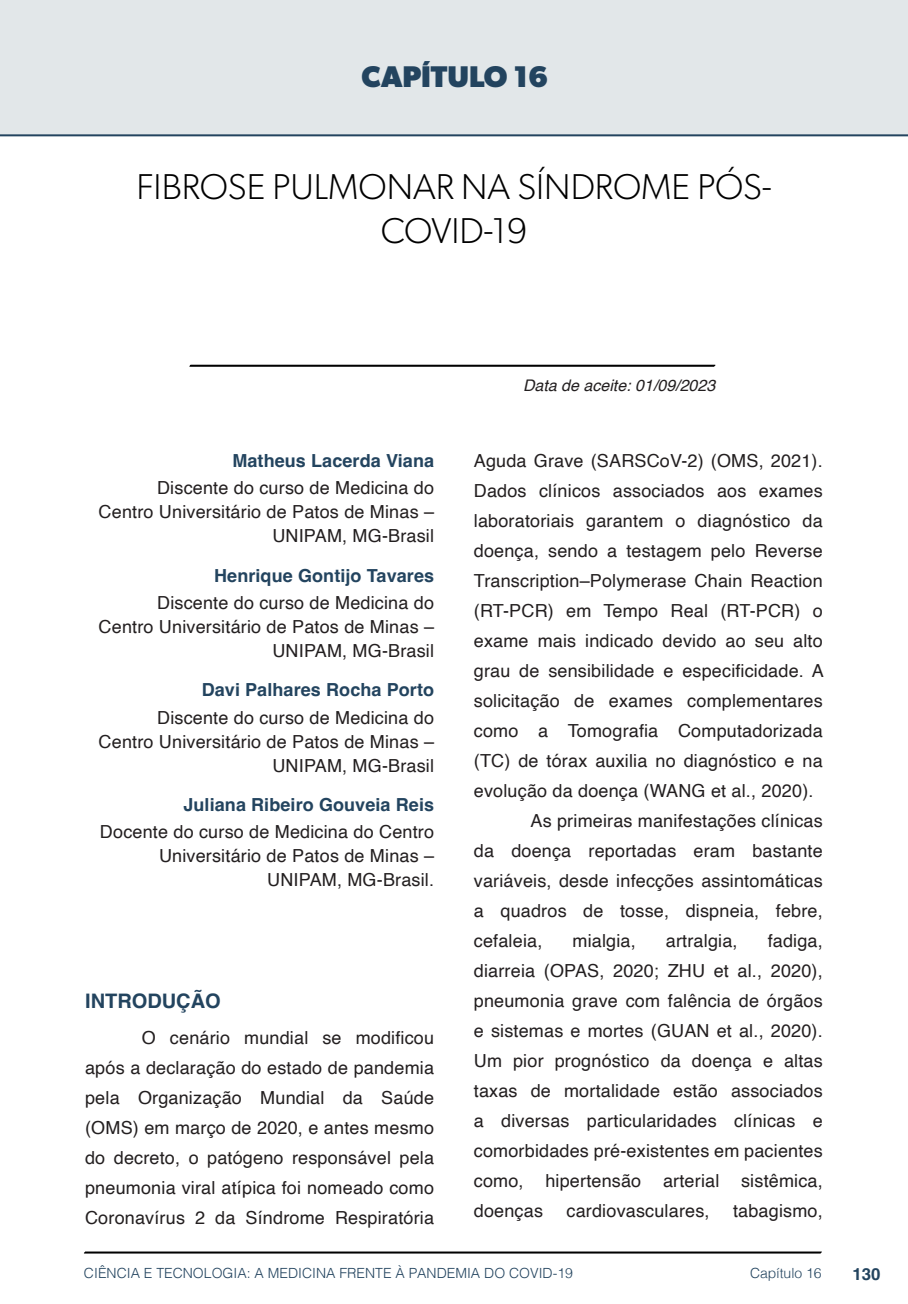
<style>
.page{position:relative;width:908px;height:1304px;background:#fff}
.page>*{position:absolute;margin:0;border:0;box-sizing:border-box;transform-origin:0 0}
.t1{font:300 36px/44px "Gibson";color:#000;text-align:center}
.t2{font:700 30px "Gibson";color:#23445f}
.t3{font:700 20px "Helvetica";color:#23445f}
.t4{font:18px/30px "Helvetica";letter-spacing:.01em;color:#231f20;text-align:right}
.t5{font:700 18px "Helvetica";letter-spacing:.005em;color:#23445f}
.t6{font:700 16.8px "Helvetica";color:#23445f}
.t7{font:italic 16px "Helvetica";color:#231f20}
.t8{font:300 14px "Helvetica";color:#23445f}
</style>
<div class="page">
<svg style="left:84px;top:1251px;width:737px;height:3px;background:#515151"></svg>
<div style="left:0;top:0;width:907px;height:136px;background:#e2e7e9"></div>
<svg style="left:189px;top:364px;width:526px;height:3px;background:#4f4f4f"></svg>
<div style="left:44px;top:72px;width:68px;height:61px;background:#e2e7e9"></div>
<h2 class="t2" style="left:361px;top:58px;width:188px">CAPÍTULO 16</h2>
<h1 class="t1" style="left:136px;top:164px;width:636px">FIBROSE PULMONAR NA SÍNDROME PÓS-<br>COVID-19</h1>
<p class="t5" style="left:232px;top:450px;width:203px">Matheus Lacerda Viana</p>
<p class="t4" style="left:99px;top:477px;width:337px;line-height:24px">Discente do curso de Medicina do<br>Centro Universitário de Patos de Minas –<br>UNIPAM, MG-Brasil</p>
<p class="t5" style="left:214px;top:564px;width:221px">Henrique Gontijo Tavares</p>
<p class="t4" style="left:99px;top:591px;width:337px;line-height:24px">Discente do curso de Medicina do<br>Centro Universitário de Patos de Minas –<br>UNIPAM, MG-Brasil</p>
<p class="t5" style="left:201px;top:679px;width:234px">Davi Palhares Rocha Porto</p>
<p class="t4" style="left:99px;top:706px;width:337px;line-height:24px">Discente do curso de Medicina do<br>Centro Universitário de Patos de Minas –<br>UNIPAM, MG-Brasil</p>
<p class="t5" style="left:183px;top:794px;width:252px">Juliana Ribeiro Gouveia Reis</p>
<p class="t4" style="left:100px;top:821px;width:335px;line-height:24px">Docente do curso de Medicina do Centro<br>Universitário de Patos de Minas –<br>UNIPAM, MG-Brasil.</p>
<p class="t3" style="left:85px;top:989px;width:137px">INTRODUÇÃO</p>
<p class="t4" style="left:85px;top:1023px;width:350px;text-align:justify;text-indent:57px">O cenário mundial se modificou após a declaração do estado de pandemia pela Organização Mundial da Saúde (OMS) em março de 2020, e antes mesmo do decreto, o patógeno responsável pela pneumonia viral atípica foi nomeado como Coronavírus 2 da Síndrome Respiratória</p>
<p class="t7" style="left:523px;top:373px;width:194px">Data de aceite: 01/09/2023</p>
<p class="t4" style="left:473px;top:446px;width:350px">Aguda Grave (SARSCoV-2) (OMS, 2021).</p>
<p class="t4" style="left:473px;top:476px;width:350px">Dados clínicos associados aos exames</p>
<p class="t4" style="left:473px;top:506px;width:350px">laboratoriais garantem o diagnóstico da</p>
<p class="t4" style="left:473px;top:536px;width:350px">doença, sendo a testagem pelo Reverse</p>
<p class="t4" style="left:473px;top:566px;width:350px">Transcription–Polymerase Chain Reaction</p>
<p class="t4" style="left:473px;top:596px;width:350px">(RT-PCR) em Tempo Real (RT-PCR) o</p>
<p class="t4" style="left:473px;top:626px;width:350px">exame mais indicado devido ao seu alto</p>
<p class="t4" style="left:473px;top:656px;width:351px">grau de sensibilidade e especificidade. A</p>
<p class="t4" style="left:473px;top:686px;width:350px">solicitação de exames complementares</p>
<p class="t4" style="left:473px;top:716px;width:350px">como a Tomografia Computadorizada</p>
<p class="t4" style="left:473px;top:746px;width:350px">(TC) de tórax auxilia no diagnóstico e na</p>
<p class="t4" style="left:473px;top:776px;width:341px">evolução da doença (WANG et al., 2020).</p>
<p class="t4" style="left:530px;top:806px;width:293px">As primeiras manifestações clínicas</p>
<p class="t4" style="left:473px;top:836px;width:350px">da doença reportadas eram bastante</p>
<p class="t4" style="left:473px;top:866px;width:350px">variáveis, desde infecções assintomáticas</p>
<p class="t4" style="left:473px;top:896px;width:350px">a quadros de tosse, dispneia, febre,</p>
<p class="t4" style="left:473px;top:926px;width:70px">cefaleia,</p>
<p class="t4" style="left:572px;top:926px;width:65px">mialgia,</p>
<p class="t4" style="left:665px;top:926px;width:73px">artralgia,</p>
<p class="t4" style="left:473px;top:926px;width:350px;text-align:justify;text-indent:294px">fadiga, diarreia (OPAS, 2020; ZHU et al., 2020), pneumonia grave com falência de órgãos e sistemas e mortes (GUAN et al., 2020).<br>Um pior prognóstico da doença e altas taxas de mortalidade estão associados a diversas particularidades clínicas e comorbidades pré-existentes em pacientes como, hipertensão arterial sistêmica, doenças</p>
<p class="t4" style="left:566px;top:1196px;width:144px">cardiovasculares,</p>
<p class="t4" style="left:732px;top:1196px;width:91px">tabagismo,</p>
<p class="t8" style="left:84px;top:1261px;width:490px">CIÊNCIA E TECNOLOGIA: A MEDICINA FRENTE À PANDEMIA DO COVID-19</p>
<p class="t8" style="left:749px;top:1261px;width:73px">Capítulo 16</p>
<p class="t6" style="left:851px;top:1264px;width:30px">130</p>
</div>
